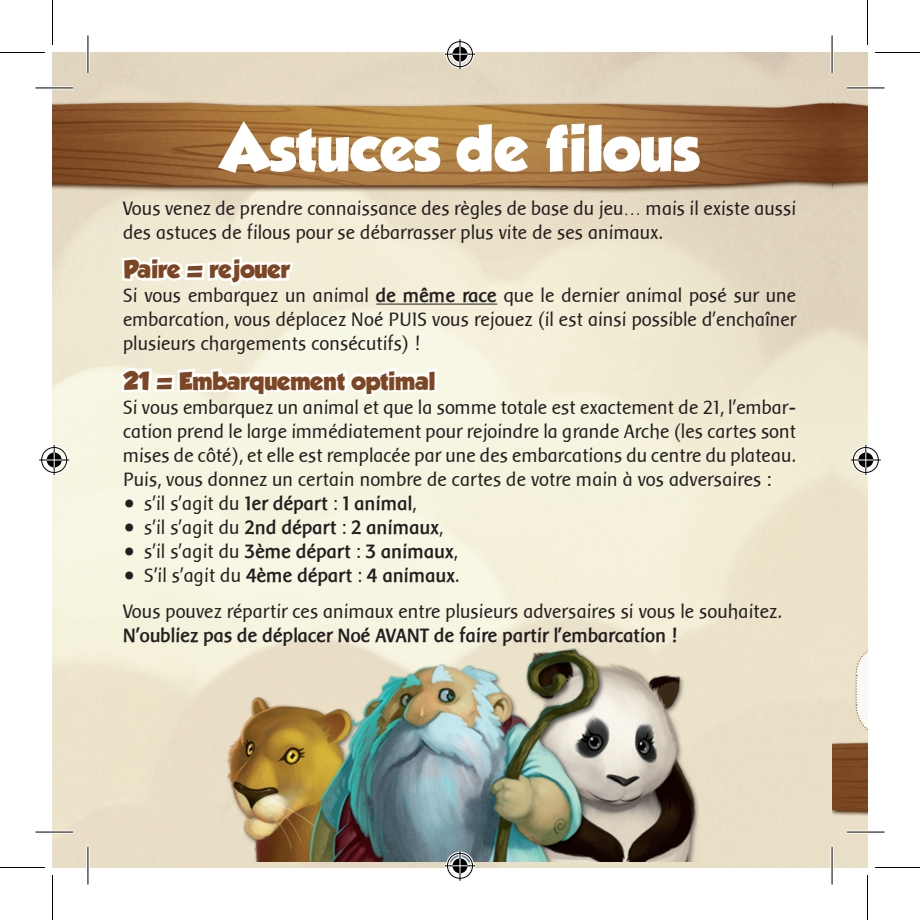
<style>
.page{position:relative;width:920px;height:920px;background:#fff}
.page>*{position:absolute;margin:0;border:0;box-sizing:border-box;transform-origin:0 0}
.t1{font:57.5px "GROBOLD";color:#fff}
.t2{font:22.5px "GROBOLD";color:#7c4624}
.t3{font:20px/24px "Baar Sophia";color:#231f20;text-align:justify}
.t4{font:700 20px "Baar Sophia";color:#231f20}
.s1{font-weight:700}
.s2{font-family:"Minion Pro";font-weight:400;font-size:30px}
.s3{font-weight:400}
</style>
<div class="page">
<img style="left:52px;top:53px;width:815px;height:814px">
<img style="left:832px;top:739px;width:35px;height:81px">
<img style="left:52px;top:101px;width:815px;height:92px">
<svg style="left:855px;top:644px;width:12px;height:92px"></svg>
<hr style="left:376px;top:304px;width:121px;height:1px;background:#231f20">
<svg style="left:110px;top:52px;width:323px;height:815px;background:#e7ddc5"></svg>
<img style="left:215px;top:647px;width:489px;height:215px">
<hr style="left:35px;top:86px;width:38px;height:3px;background:#fff">
<hr style="left:847px;top:86px;width:38px;height:3px;background:#fff">
<svg style="left:35px;top:830px;width:38px;height:4px"></svg>
<svg style="left:847px;top:830px;width:38px;height:4px"></svg>
<hr style="left:86px;top:35px;width:3px;height:38px;background:#fff">
<hr style="left:86px;top:847px;width:3px;height:38px;background:#fff">
<svg style="left:830px;top:35px;width:4px;height:38px"></svg>
<svg style="left:830px;top:847px;width:4px;height:38px"></svg>
<hr style="left:35px;top:88px;width:38px;height:1px;background:#000">
<hr style="left:847px;top:88px;width:38px;height:1px;background:#000">
<hr style="left:35px;top:832px;width:38px;height:1px;background:#000">
<hr style="left:847px;top:832px;width:38px;height:1px;background:#000">
<hr style="left:88px;top:35px;width:1px;height:38px;background:#000">
<hr style="left:88px;top:847px;width:1px;height:38px;background:#000">
<hr style="left:832px;top:35px;width:1px;height:38px;background:#000">
<hr style="left:832px;top:847px;width:1px;height:38px;background:#000">
<hr style="left:0;top:52px;width:45px;height:1px;background:#000">
<hr style="left:875px;top:52px;width:45px;height:1px;background:#000">
<hr style="left:0;top:867px;width:45px;height:1px;background:#000">
<hr style="left:875px;top:867px;width:45px;height:1px;background:#000">
<hr style="left:52px;top:0;width:1px;height:45px;background:#000">
<hr style="left:52px;top:875px;width:1px;height:45px;background:#000">
<hr style="left:867px;top:0;width:1px;height:45px;background:#000">
<hr style="left:867px;top:875px;width:1px;height:45px;background:#000">
<div style="left:446px;top:40px;width:28px;height:28px;border:3px solid #fff;border-radius:50%"></div>
<hr style="left:445px;top:53px;width:30px;height:3px;background:#fff">
<svg style="left:458px;top:39px;width:4px;height:30px"></svg>
<div style="left:451px;top:45px;width:18px;height:18px;border:3px solid #fff;border-radius:50%"></div>
<div style="left:447px;top:41px;width:26px;height:26px;border:1px solid #000;border-radius:50%"></div>
<hr style="left:445px;top:54px;width:30px;height:1px;background:#000">
<hr style="left:460px;top:39px;width:1px;height:30px;background:#000">
<svg style="left:452px;top:47px;width:15px;height:15px"></svg>
<div style="left:446px;top:852px;width:28px;height:28px;border:3px solid #fff;border-radius:50%"></div>
<hr style="left:445px;top:864px;width:30px;height:3px;background:#fff">
<svg style="left:458px;top:851px;width:4px;height:30px"></svg>
<div style="left:451px;top:857px;width:18px;height:18px;border:3px solid #fff;border-radius:50%"></div>
<div style="left:447px;top:853px;width:26px;height:26px;border:1px solid #000;border-radius:50%"></div>
<hr style="left:445px;top:865px;width:30px;height:1px;background:#000">
<hr style="left:460px;top:851px;width:1px;height:30px;background:#000">
<svg style="left:452px;top:858px;width:15px;height:15px"></svg>
<div style="left:40px;top:446px;width:28px;height:28px;border:3px solid #fff;border-radius:50%"></div>
<svg style="left:39px;top:458px;width:30px;height:4px"></svg>
<hr style="left:53px;top:445px;width:3px;height:30px;background:#fff">
<div style="left:45px;top:451px;width:18px;height:18px;border:3px solid #fff;border-radius:50%"></div>
<div style="left:41px;top:447px;width:26px;height:26px;border:1px solid #000;border-radius:50%"></div>
<hr style="left:39px;top:460px;width:30px;height:1px;background:#000">
<hr style="left:54px;top:445px;width:1px;height:30px;background:#000">
<svg style="left:47px;top:452px;width:15px;height:15px"></svg>
<div style="left:852px;top:446px;width:28px;height:28px;border:3px solid #fff;border-radius:50%"></div>
<svg style="left:851px;top:458px;width:30px;height:4px"></svg>
<hr style="left:864px;top:445px;width:3px;height:30px;background:#fff">
<div style="left:857px;top:451px;width:18px;height:18px;border:3px solid #fff;border-radius:50%"></div>
<div style="left:853px;top:447px;width:26px;height:26px;border:1px solid #000;border-radius:50%"></div>
<hr style="left:851px;top:460px;width:30px;height:1px;background:#000">
<hr style="left:865px;top:445px;width:1px;height:30px;background:#000">
<svg style="left:858px;top:452px;width:15px;height:15px"></svg>
<p class="t1" style="left:221px;top:114px;width:480px">Astuces de filous</p>
<p class="t3" style="left:123px;top:196px;width:675px">Vous venez de prendre connaissance des règles de base du jeu… mais il existe aussi des astuces de filous pour se débarrasser plus vite de ses animaux.</p>
<p class="t2" style="left:123px;top:256px;width:168px">Paire = rejouer</p>
<p class="t3" style="left:123px;top:284px;width:675px">Si vous embarquez un animal <span class="s1">de même race</span> que le dernier animal posé sur une embarcation, vous déplacez Noé PUIS vous rejouez (il est ainsi possible d’enchaîner plusieurs chargements consécutifs) !</p>
<p class="t2" style="left:123px;top:367px;width:314px">21 = Embarquement optimal</p>
<p class="t3" style="left:123px;top:395px;width:675px">Si vous embarquez un animal et que la somme totale est exactement de 21, l’embar&shy;cation prend le large immédiatement pour rejoindre la grande Arche (les cartes sont mises de côté), et elle est remplacée par une des embarcations du centre du plateau.<br>Puis, vous donnez un certain nombre de cartes de votre main à vos adversaires :</p>
<p class="t4" style="left:123px;top:492px;width:295px"><span class="s2">•</span> <span class="s3">s’il s’agit du</span> 1er départ <span class="s3">:</span> 1 animal<span class="s3">,</span></p>
<p class="t4" style="left:123px;top:516px;width:321px"><span class="s2">•</span> <span class="s3">s’il s’agit du</span> 2nd départ <span class="s3">:</span> 2 animaux<span class="s3">,</span></p>
<p class="t4" style="left:123px;top:540px;width:336px"><span class="s2">•</span> <span class="s3">s’il s’agit du</span> 3ème départ <span class="s3">:</span> 3 animaux<span class="s3">,</span></p>
<p class="t4" style="left:123px;top:564px;width:338px"><span class="s2">•</span> <span class="s3">S’il s’agit du</span> 4ème départ <span class="s3">:</span> 4 animaux<span class="s3">.</span></p>
<p class="t3" style="left:123px;top:600px;width:661px">Vous pouvez répartir ces animaux entre plusieurs adversaires si vous le souhaitez.</p>
<p class="t4" style="left:123px;top:625px;width:555px">N’oubliez pas de déplacer Noé AVANT de faire partir l’embarcation !</p>
</div>
